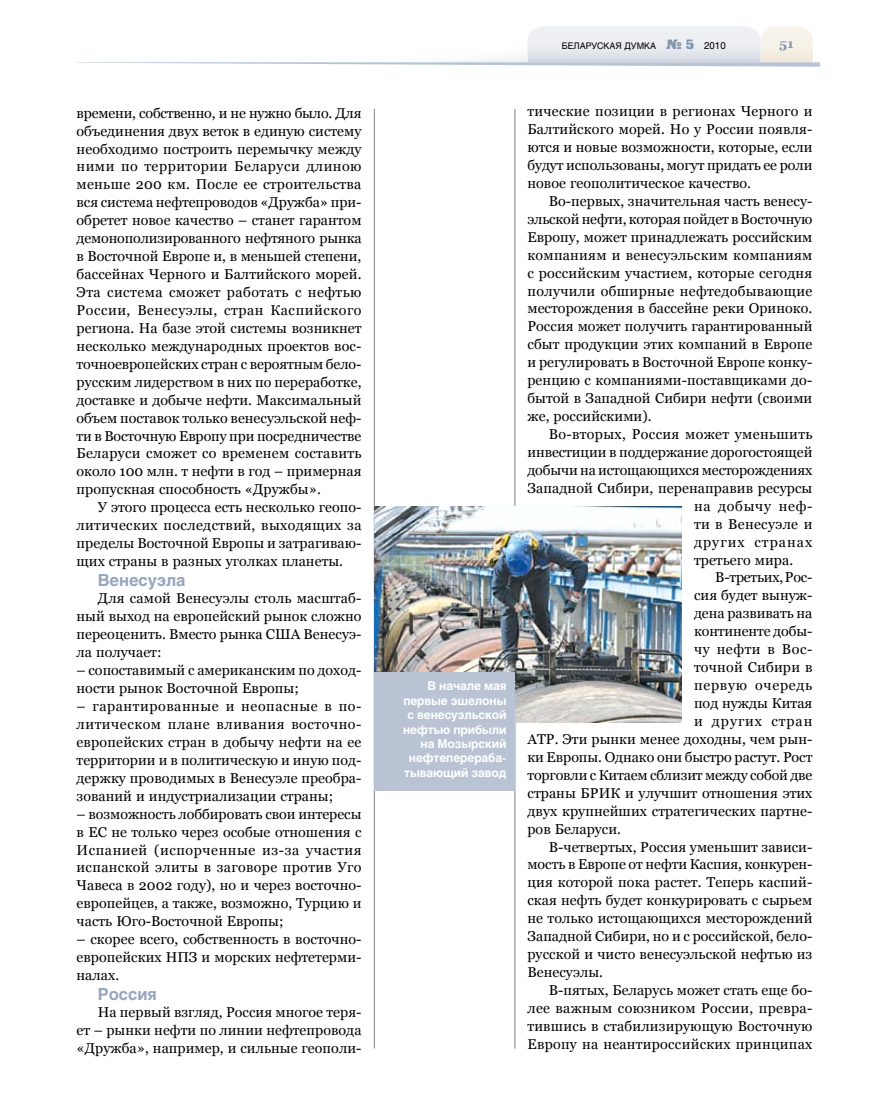
<style>
.page{position:relative;width:872px;height:1106px;background:#fff}
.page>*{position:absolute;margin:0;border:0;box-sizing:border-box;transform-origin:0 0}
.t1{font:700 16.5px "Helios";letter-spacing:-.005em;color:#96a6bd}
.t2{font:14.25px/18px "Georgia";letter-spacing:.005em;color:#000;text-align:justify}
.t3{font:14.25px "Georgia";letter-spacing:.025em;color:#000}
.t4{font:14.25px "Georgia";letter-spacing:-.015em;color:#000}
.t5{font:14.25px "Georgia";letter-spacing:.075em;color:#000}
.t6{font:14.25px "Georgia";letter-spacing:.055em;color:#000}
.t7{font:14.25px "Georgia";letter-spacing:.05em;color:#000}
.t8{font:14.25px "Georgia";letter-spacing:.04em;color:#000}
.t9{font:14.25px "Georgia";letter-spacing:.07em;color:#000}
.t10{font:700 13.5px "Georgia";color:#8095af}
.t11{font:700 12px/14.4px "Helios";letter-spacing:-.01em;color:#fff;text-align:right}
.t12{font:9px "Helios";color:#000}
.s1{font-family:"Black Grotesk C";font-size:13.5px;color:#8095af}
.s2{font-size:9.75px}
</style>
<div class="page">
<hr style="left:374px;top:109px;width:1px;height:939px;background:#818084">
<hr style="left:514px;top:109px;width:1px;height:939px;background:#818084">
<svg style="left:77px;top:26px;width:743px;height:41px"></svg>
<img style="left:374px;top:506px;width:307px;height:216px">
<div style="left:374px;top:672px;width:140px;height:119px;background:#b9c3d3"></div>
<p class="t2" style="left:77px;top:104px;width:286px">времени, собственно, и не нужно было. Для объединения двух веток в единую систему необходимо построить перемычку между ними по территории Беларуси длиною меньше 200 км. После ее строительства вся система нефтепроводов «Дружба» при&shy;обретет новое качество – станет гарантом демонополизированного нефтяного рынка в Восточной Европе и, в меньшей степени, бассейнах Черного и Балтийского морей.<br>Эта система сможет работать с нефтью России, Венесуэлы, стран Каспийского региона. На базе этой системы возникнет несколько международных проектов вос&shy;точноевропейских стран с вероятным бело&shy;русским лидерством в них по переработке, доставке и добыче нефти. Максимальный объем поставок только венесуэльской неф&shy;ти в Восточную Европу при посредничестве Беларуси сможет со временем составить около 100 млн. т нефти в год – примерная пропускная способность «Дружбы».</p>
<p class="t2" style="left:77px;top:498px;width:286px;text-indent:21px">У этого процесса есть несколько геопо&shy;литических последствий, выходящих за пределы Восточной Европы и затрагиваю&shy;щих страны в разных уголках планеты.</p>
<p class="t1" style="left:98px;top:570px;width:89px">Венесуэла</p>
<p class="t2" style="left:77px;top:589px;width:286px;text-indent:21px">Для самой Венесуэлы столь масштаб&shy;ный выход на европейский рынок сложно переоценить. Вместо рынка США Венесуэ&shy;ла получает:</p>
<p class="t2" style="left:77px;top:661px;width:286px">– сопоставимый с американским по доход&shy;ности рынок Восточной Европы;</p>
<p class="t2" style="left:77px;top:697px;width:286px">– гарантированные и неопасные в по&shy;литическом плане вливания восточно&shy;европейских стран в добычу нефти на ее территории и в политическую и иную под&shy;держку проводимых в Венесуэле преобра&shy;зований и индустриализации страны;</p>
<p class="t2" style="left:77px;top:804px;width:286px">– возможность лоббировать свои интересы в ЕС не только через особые отношения с Испанией (испорченные из-за участия испанской элиты в заговоре против Уго Чавеса в 2002 году), но и через восточно&shy;европейцев, а также, возможно, Турцию и часть Юго-Восточной Европы;</p>
<p class="t2" style="left:77px;top:930px;width:286px">– скорее всего, собственность в восточно&shy;европейских НПЗ и морских нефтетерми&shy;налах.</p>
<p class="t1" style="left:98px;top:984px;width:60px">Россия</p>
<p class="t2" style="left:77px;top:1003px;width:286px;text-indent:21px">На первый взгляд, Россия многое теря&shy;ет – рынки нефти по линии нефтепровода «Дружба», например, и сильные геополи-</p>
<p class="t12" style="left:562px;top:40px;width:165px">БЕЛАРУСКАЯ ДУМКА <span class="s1">№ 5</span> <span class="s2">2010</span></p>
<p class="t10" style="left:779px;top:36px;width:16px">51</p>
<p class="t11" style="left:403px;top:679px;width:105px">В начале мая первые эшелоны с венесуэльской нефтью прибыли на Мозырский нефтеперераба&shy;тывающий завод</p>
<p class="t2" style="left:527px;top:102px;width:286px">тические позиции в регионах Черного и Балтийского морей. Но у России появля&shy;ются и новые возможности, которые, если будут использованы, могут придать ее роли новое геополитическое качество.</p>
<p class="t2" style="left:527px;top:192px;width:286px;text-indent:21px">Во-первых, значительная часть венесу&shy;эльской нефти, которая пойдет в Восточную Европу, может принадлежать российским компаниям и венесуэльским компаниям с российским участием, которые сегодня получили обширные нефтедобывающие месторождения в бассейне реки Ориноко.<br>Россия может получить гарантированный сбыт продукции этих компаний в Европе и регулировать в Восточной Европе конку&shy;ренцию с компаниями-поставщиками до&shy;бытой в Западной Сибири нефти (своими же, российскими).</p>
<p class="t3" style="left:549px;top:426px;width:265px">Во-вторых, Россия может уменьшить</p>
<p class="t2" style="left:527px;top:443px;width:286px">инвестиции в поддержание дорогостоящей</p>
<p class="t2" style="left:527px;top:461px;width:286px">добычи на истощающихся месторождениях</p>
<p class="t2" style="left:527px;top:479px;width:286px">Западной Сибири, перенаправив ресурсы</p>
<p class="t7" style="left:694px;top:498px;width:120px">на добычу неф-</p>
<p class="t2" style="left:694px;top:515px;width:120px">ти в Венесуэле и</p>
<p class="t5" style="left:694px;top:533px;width:120px">других странах</p>
<p class="t2" style="left:694px;top:550px;width:101px">третьего мира.</p>
<p class="t4" style="left:715px;top:569px;width:99px">В-третьих, Рос-</p>
<p class="t2" style="left:694px;top:586px;width:120px">сия будет вынуж-</p>
<p class="t2" style="left:694px;top:604px;width:120px">дена развивать на</p>
<p class="t2" style="left:694px;top:622px;width:120px">континенте добы-</p>
<p class="t8" style="left:694px;top:641px;width:120px">чу нефти в Вос-</p>
<p class="t2" style="left:694px;top:658px;width:120px">точной Сибири в</p>
<p class="t6" style="left:694px;top:677px;width:120px">первую очередь</p>
<p class="t2" style="left:694px;top:694px;width:120px">под нужды Китая</p>
<p class="t9" style="left:694px;top:713px;width:120px">и других стран</p>
<p class="t2" style="left:527px;top:730px;width:286px">АТР. Эти рынки менее доходны, чем рын-</p>
<p class="t2" style="left:527px;top:748px;width:286px">ки Европы. Однако они быстро растут. Рост</p>
<p class="t2" style="left:527px;top:765px;width:286px">торговли с Китаем сблизит между собой две</p>
<p class="t2" style="left:527px;top:783px;width:286px">страны БРИК и улучшит отношения этих</p>
<p class="t2" style="left:527px;top:801px;width:286px">двух крупнейших стратегических партне-</p>
<p class="t2" style="left:527px;top:819px;width:95px">ров Беларуси.</p>
<p class="t2" style="left:549px;top:837px;width:265px">В-четвертых, Россия уменьшит зависи-</p>
<p class="t2" style="left:527px;top:855px;width:286px">мость в Европе от нефти Каспия, конкурен-</p>
<p class="t2" style="left:527px;top:873px;width:286px">ция которой пока растет. Теперь каспий-</p>
<p class="t2" style="left:527px;top:891px;width:286px">ская нефть будет конкурировать с сырьем</p>
<p class="t2" style="left:527px;top:909px;width:286px">не только истощающихся месторождений</p>
<p class="t2" style="left:527px;top:927px;width:286px">Западной Сибири, но и с российской, бело-</p>
<p class="t2" style="left:527px;top:945px;width:286px">русской и чисто венесуэльской нефтью из</p>
<p class="t2" style="left:527px;top:963px;width:77px">Венесуэлы.</p>
<p class="t2" style="left:549px;top:981px;width:265px">В-пятых, Беларусь может стать еще бо-</p>
<p class="t2" style="left:527px;top:999px;width:286px">лее важным союзником России, превра-</p>
<p class="t2" style="left:527px;top:1016px;width:286px">тившись в стабилизирующую Восточную</p>
<p class="t2" style="left:527px;top:1034px;width:286px">Европу на неантироссийских принципах</p>
</div>
